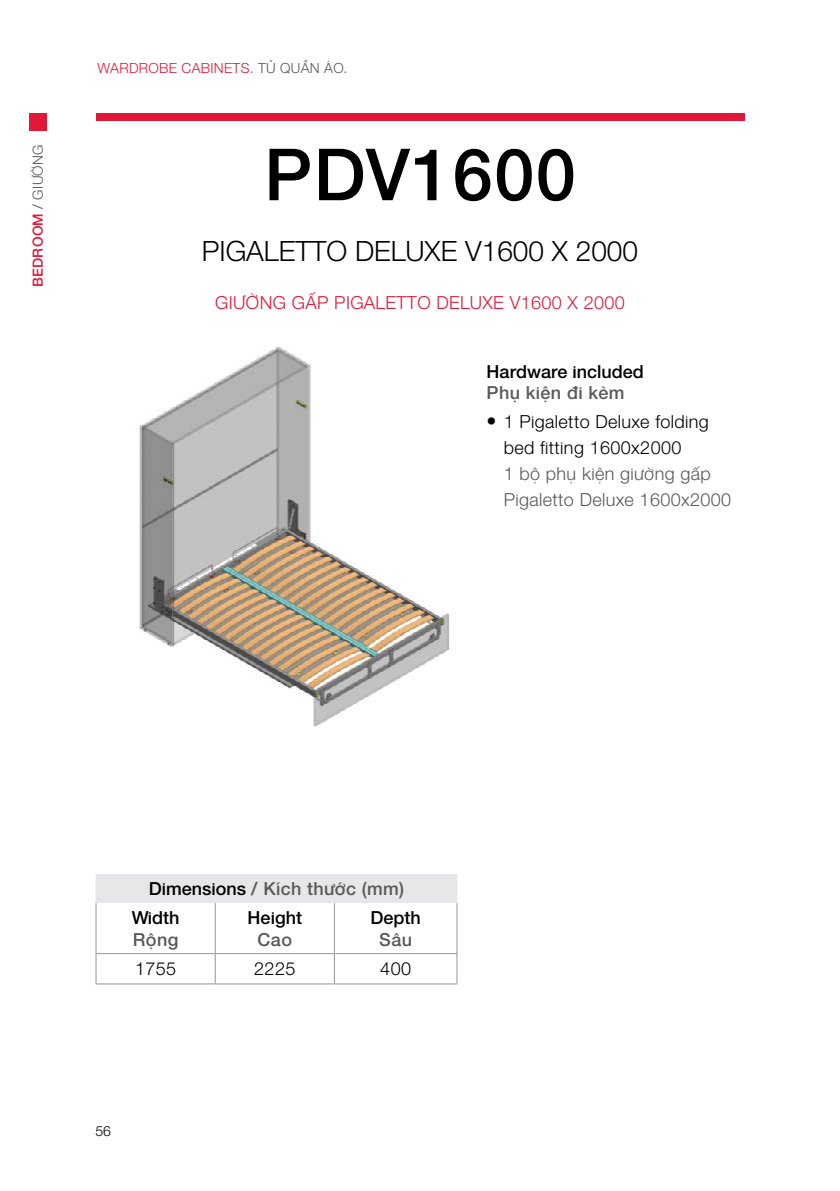
<style>
.page{position:relative;width:840px;height:1191px;background:#fff}
.page>*{position:absolute;margin:0;border:0;box-sizing:border-box;transform-origin:0 0}
.t1{font:72px "Hafele Helve N medium";letter-spacing:.02em;color:#000}
.t2{font:28px "Hafele Helve N Light";color:#000}
.t3{font:18px/28.8px "Hafele Helve N medium";color:#000}
.t4{font:18px/26px "Hafele Helve N Light";letter-spacing:.02em;color:#000;text-align:center}
.t5{font:18px/26px "Hafele Helve N Light";letter-spacing:.02em;color:#58595b}
.t6{font:18px "Hafele Helve N Light";letter-spacing:.02em;color:#e11837}
.t7{font:18px "Hafele Helve N medium";letter-spacing:.02em;color:#58595b}
.t8{font:300 14px "Helvetica Neue LT Std";letter-spacing:.02em;color:#e11837}
.t9{font:500 14px "Helvetica Neue LT Pro";letter-spacing:.02em;color:#e11837}
.t10{font:300 14px "Helvetica Neue LT Std";color:#000}
.s1{color:#58595b}
.s2{font-family:"Hafele Helve N Light";font-weight:400;color:#58595b}
.s3{font-weight:400;color:#58595b}
.s4{font-family:"Helvetica Neue";font-size:20px}
</style>
<div class="page">
<div style="left:95px;top:113px;width:649px;height:8px;background:#e11837"></div>
<div style="left:29px;top:113px;width:17px;height:17px;background:#e11837"></div>
<img style="left:139px;top:347px;width:311px;height:380px">
<div style="left:96px;top:874px;width:360px;height:29px;background:#e6e7e8"></div>
<hr style="left:95px;top:903px;width:1px;height:50px;background:#939598">
<hr style="left:456px;top:903px;width:1px;height:50px;background:#939598">
<svg style="left:95px;top:954px;width:1px;height:29px"></svg>
<svg style="left:456px;top:954px;width:1px;height:29px"></svg>
<hr style="left:95px;top:983px;width:120px;height:1px;background:#939598">
<hr style="left:215px;top:983px;width:119px;height:1px;background:#939598">
<hr style="left:334px;top:983px;width:123px;height:1px;background:#939598">
<hr style="left:214px;top:903px;width:1px;height:50px;background:#939598">
<hr style="left:334px;top:903px;width:1px;height:50px;background:#939598">
<hr style="left:95px;top:953px;width:120px;height:1px;background:#939598">
<hr style="left:215px;top:953px;width:119px;height:1px;background:#939598">
<svg style="left:214px;top:954px;width:1px;height:29px"></svg>
<hr style="left:334px;top:953px;width:123px;height:1px;background:#939598">
<svg style="left:334px;top:954px;width:1px;height:29px"></svg>
<svg style="left:95px;top:875px;width:1px;height:28px"></svg>
<svg style="left:456px;top:874px;width:1px;height:29px"></svg>
<p class="t8" style="left:97px;top:59px;width:251px">WARDROBE CABINETS<span class="s1">.</span> <span class="s2">TỦ QUẦN ÁO.</span></p>
<p class="t9" style="left:29px;top:287px;width:144px;rotate:-90deg">BEDROOM <span class="s3">/</span> <span class="s2">GIƯỜNG</span></p>
<h1 class="t1" style="left:264px;top:124px;width:313px">PDV1600</h1>
<h2 class="t2" style="left:202px;top:233px;width:437px">PIGALETTO DELUXE V1600 X 2000</h2>
<p class="t6" style="left:215px;top:291px;width:411px">GIƯỜNG GẤP PIGALETTO DELUXE V1600 X 2000</p>
<p class="t3" style="left:486px;top:355px;width:159px">Hardware included</p>
<p class="t7" style="left:486px;top:380px;width:139px">Phụ kiện đi kèm</p>
<p class="t4" style="left:486px;top:408px;width:224px"><span class="s4">•</span> 1 Pigaletto Deluxe folding bed fitting 1600x2000</p>
<p class="t5" style="left:503px;top:460px;width:229px">1 bộ phụ kiện giường gấp<br>Pigaletto Deluxe 1600x2000</p>
<p class="t3" style="left:132px;top:873px;width:274px;text-indent:17px">Dimensions <span class="s1">/ Kích thước (mm)<br></span>Width</p>
<p class="t7" style="left:133px;top:926px;width:47px">Rộng</p>
<p class="t3" style="left:247px;top:902px;width:56px">Height</p>
<p class="t7" style="left:257px;top:926px;width:36px">Cao</p>
<p class="t3" style="left:370px;top:902px;width:52px">Depth</p>
<p class="t7" style="left:379px;top:926px;width:34px">Sâu</p>
<p class="t4" style="left:135px;top:955px;width:43px">1755</p>
<p class="t4" style="left:254px;top:955px;width:43px">2225</p>
<p class="t4" style="left:380px;top:955px;width:32px">400</p>
<p class="t10" style="left:95px;top:1122px;width:17px">56</p>
</div>
